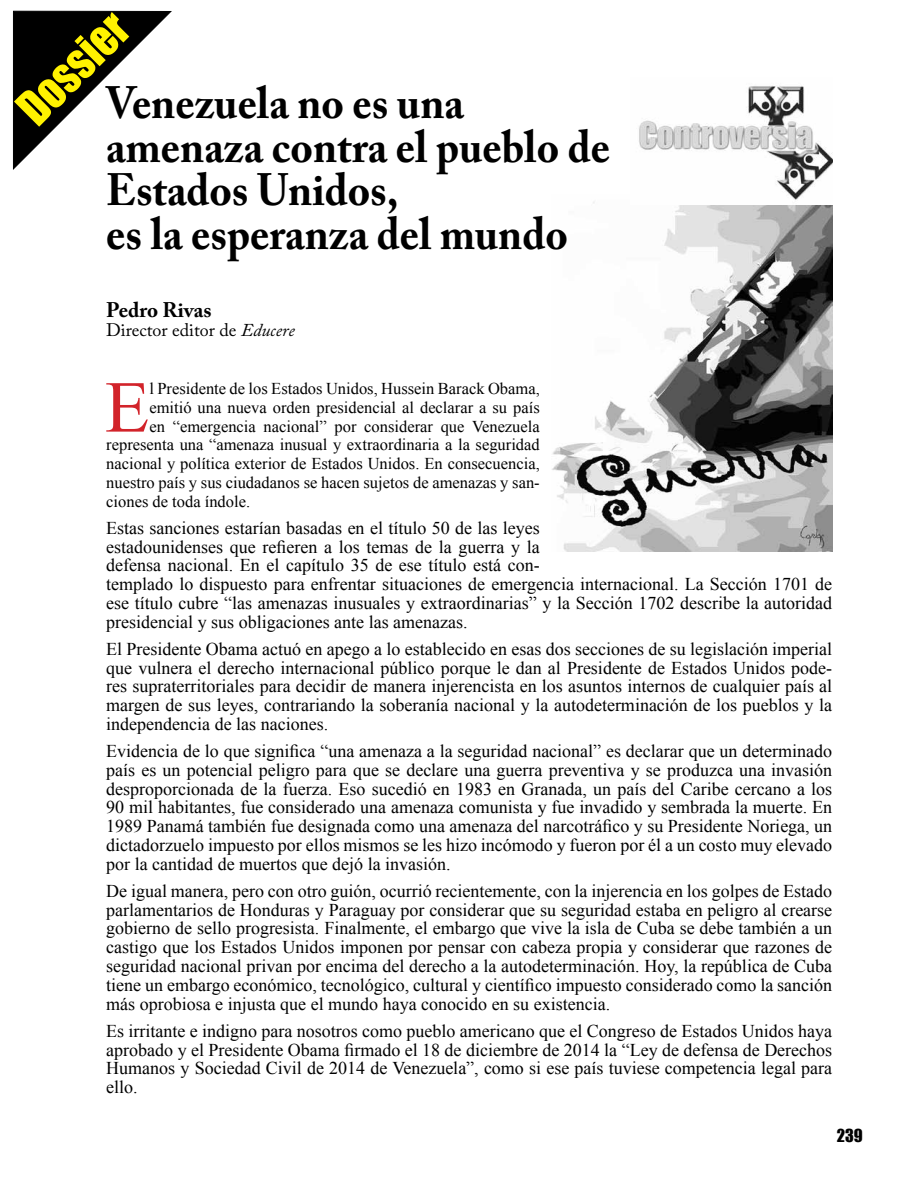
<style>
.page{position:relative;width:918px;height:1188px;background:#fff}
.page>*{position:absolute;margin:0;border:0;box-sizing:border-box;transform-origin:0 0}
.t1{font:73.2px "Times New Roman";color:#d2232a}
.t2{font:700 45px/43.5px "Adobe Caslon Pro";color:#000;scale:.95 1}
.t3{font:45px "Impact";color:#fff200;scale:.95 1}
.t4{font:700 21px "Adobe Caslon Pro";color:#000}
.t5{font:18px/18.8px "Times New Roman";color:#000;text-align:justify}
.t6{font:18px "Adobe Caslon Pro";color:#000}
.t7{font:16.5px "Times New Roman";color:#000}
.t8{font:16.5px "Impact";color:#000}
.s1{font-style:italic}
</style>
<div class="page">
<img style="left:552px;top:202px;width:281px;height:349px">
<img style="left:631px;top:85px;width:202px;height:119px">
<svg style="left:13px;top:10px;width:159px;height:160px"></svg>
<h2 class="t3" style="left:1px;top:91px;width:143px;rotate:-45deg">Dossier</h2>
<h2 class="t2" style="left:106px;top:81px;width:532px">Venezuela no es una amenaza contra el pueblo de<br>Estados Unidos,<br>es la esperanza del mundo</h2>
<p class="t4" style="left:106px;top:297px;width:107px">Pedro Rivas</p>
<p class="t6" style="left:106px;top:319px;width:190px">Director editor de <span class="s1">Educere</span></p>
<h1 class="t1" style="left:105px;top:355px;width:46px">E</h1>
<p class="t7" style="left:149px;top:377px;width:392px">l Presidente de los Estados Unidos, Hussein Barack Obama,</p>
<p class="t7" style="left:149px;top:396px;width:392px">emitió una nueva orden presidencial al declarar a su país</p>
<p class="t7" style="left:149px;top:414px;width:392px">en “emergencia nacional” por considerar que Venezuela</p>
<p class="t7" style="left:106px;top:433px;width:435px">representa una “amenaza inusual y extraordinaria a la seguridad</p>
<p class="t7" style="left:106px;top:452px;width:435px">nacional y política exterior de Estados Unidos. En consecuencia,</p>
<p class="t7" style="left:106px;top:471px;width:435px">nuestro país y sus ciudadanos se hacen sujetos de amenazas y san-</p>
<p class="t7" style="left:106px;top:489px;width:145px">ciones de toda índole.</p>
<p class="t5" style="left:106px;top:518px;width:728px;text-align:left">Estas sanciones estarían basadas en el título 50 de las leyes<br>estadounidenses que refieren a los temas de la guerra y la<br>defensa nacional. En el capítulo 35 de ese título está con-<br>templado lo dispuesto para enfrentar situaciones de emergencia internacional. La Sección 1701 de ese título cubre “las amenazas inusuales y extraordinarias” y la Sección 1702 describe la autoridad presidencial y sus obligaciones ante las amenazas.</p>
<p class="t5" style="left:106px;top:639px;width:728px">El Presidente Obama actuó en apego a lo establecido en esas dos secciones de su legislación imperial que vulnera el derecho internacional público porque le dan al Presidente de Estados Unidos pode&shy;res supraterritoriales para decidir de manera injerencista en los asuntos internos de cualquier país al margen de sus leyes, contrariando la soberanía nacional y la autodeterminación de los pueblos y la independencia de las naciones.</p>
<p class="t5" style="left:106px;top:741px;width:728px">Evidencia de lo que significa “una amenaza a la seguridad nacional” es declarar que un determinado país es un potencial peligro para que se declare una guerra preventiva y se produzca una invasión desproporcionada de la fuerza. Eso sucedió en 1983 en Granada, un país del Caribe cercano a los 90 mil habitantes, fue considerado una amenaza comunista y fue invadido y sembrada la muerte. En 1989 Panamá también fue designada como una amenaza del narcotráfico y su Presidente Noriega, un dictadorzuelo impuesto por ellos mismos se les hizo incómodo y fueron por él a un costo muy elevado por la cantidad de muertos que dejó la invasión.</p>
<p class="t5" style="left:106px;top:881px;width:728px">De igual manera, pero con otro guión, ocurrió recientemente, con la injerencia en los golpes de Estado parlamentarios de Honduras y Paraguay por considerar que su seguridad estaba en peligro al crearse gobierno de sello progresista. Finalmente, el embargo que vive la isla de Cuba se debe también a un castigo que los Estados Unidos imponen por pensar con cabeza propia y considerar que razones de seguridad nacional privan por encima del derecho a la autodeterminación. Hoy, la república de Cuba tiene un embargo económico, tecnológico, cultural y científico impuesto considerado como la sanción más oprobiosa e injusta que el mundo haya conocido en su existencia.</p>
<p class="t5" style="left:106px;top:1021px;width:728px">Es irritante e indigno para nosotros como pueblo americano que el Congreso de Estados Unidos haya aprobado y el Presidente Obama firmado el 18 de diciembre de 2014 la “Ley de defensa de Derechos Humanos y Sociedad Civil de 2014 de Venezuela”, como si ese país tuviese competencia legal para ello.</p>
<p class="t8" style="left:837px;top:1122px;width:27px">239</p>
</div>
